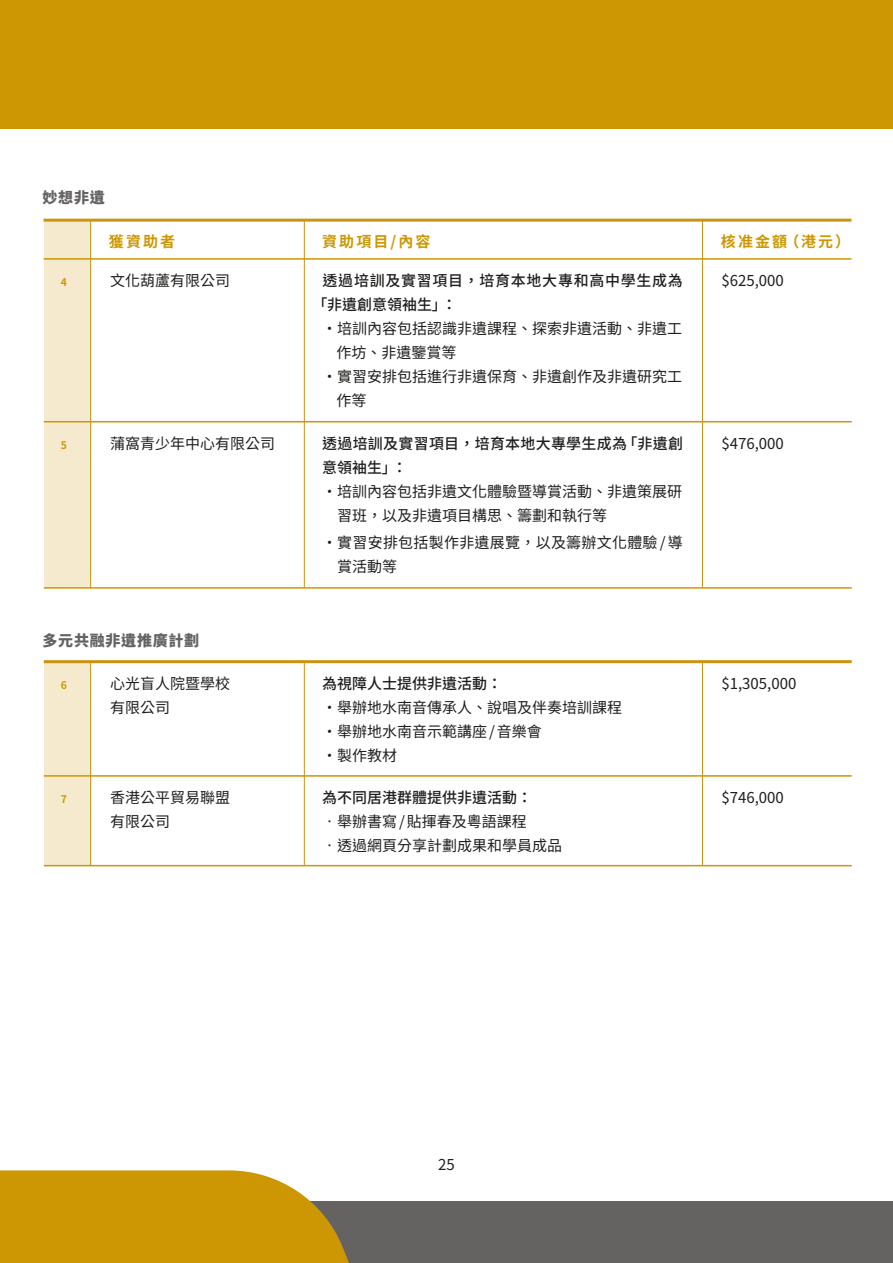
<style>
.page{position:relative;width:893px;height:1263px;background:#fff}
.page>*{position:absolute;margin:0;border:0;box-sizing:border-box;transform-origin:0 0}
.t1{font:15px/24px "Noto Sans CJ Ktc";color:#1d1f1c}
.t2{font:500 15px "Noto Sans CJ Ktc";letter-spacing:.015em;color:#1d1f1c}
.t3{font:15px/24px "Noto Sans CJ Ktc";letter-spacing:.02em;color:#1d1f1c}
.t4{font:500 15px "Noto Sans CJ Ktc";letter-spacing:.045em;color:#1d1f1c}
.t5{font:700 15px "Noto Sans CJ Ktc";letter-spacing:.14em;color:#cd9704}
.t6{font:900 15px "Noto Sans CJ Ktc";letter-spacing:.05em;color:#656362}
.t7{font:700 10.5px "Noto Sans CJ Ktc";color:#cc9706}
.s1{font-weight:500}
</style>
<div class="page">
<div style="left:0;top:0;width:893px;height:128px;background:#cd9704"></div>
<hr style="left:44px;top:219px;width:807px;height:3px;background:#cc9313">
<hr style="left:44px;top:258px;width:807px;height:2px;background:#cd9704">
<hr style="left:44px;top:421px;width:808px;height:1px;background:#cd9704">
<hr style="left:44px;top:587px;width:808px;height:2px;background:#cd9704">
<div style="left:44px;top:220px;width:47px;height:368px;background:#f5eacd"></div>
<hr style="left:304px;top:220px;width:1px;height:368px;background:#cc9313">
<hr style="left:90px;top:220px;width:1px;height:368px;background:#cc9313">
<hr style="left:702px;top:220px;width:1px;height:368px;background:#cc9313">
<hr style="left:44px;top:660px;width:808px;height:3px;background:#cc9313">
<hr style="left:44px;top:775px;width:808px;height:2px;background:#cd9704">
<hr style="left:44px;top:865px;width:808px;height:1px;background:#cd9704">
<div style="left:44px;top:662px;width:47px;height:204px;background:#f5eacd"></div>
<hr style="left:304px;top:662px;width:1px;height:204px;background:#cc9313">
<hr style="left:90px;top:662px;width:1px;height:204px;background:#cc9313">
<hr style="left:702px;top:662px;width:1px;height:204px;background:#cc9313">
<div style="left:0;top:1201px;width:893px;height:62px;background:#646361"></div>
<svg style="left:0;top:1170px;width:349px;height:93px;background:#cd9c17"></svg>
<h3 class="t6" style="left:43px;top:189px;width:64px">妙想非遺</h3>
<p class="t5" style="left:109px;top:233px;width:68px">獲資助者</p>
<p class="t5" style="left:322px;top:233px;width:110px">資助項目/內容</p>
<p class="t5" style="left:721px;top:233px;width:131px">核准金額（港元）</p>
<p class="t7" style="left:61px;top:276px;width:8px">4</p>
<p class="t1" style="left:110px;top:269px;width:121px">文化葫蘆有限公司</p>
<p class="t4" style="left:323px;top:272px;width:362px">透過培訓及實習項目，培育本地大專和高中學生成為</p>
<p class="t2" style="left:312px;top:296px;width:146px">「非遺創意領袖生」：</p>
<p class="t1" style="left:322px;top:317px;width:361px">・培訓內容包括認識非遺課程、探索非遺活動、非遺工</p>
<p class="t1" style="left:336px;top:341px;width:121px">作坊、非遺鑒賞等</p>
<p class="t1" style="left:322px;top:365px;width:361px">・實習安排包括進行非遺保育、非遺創作及非遺研究工</p>
<p class="t1" style="left:336px;top:389px;width:31px">作等</p>
<p class="t7" style="left:61px;top:439px;width:8px">5</p>
<p class="t1" style="left:110px;top:432px;width:166px">蒲窩青少年中心有限公司</p>
<p class="t2" style="left:322px;top:435px;width:362px">透過培訓及實習項目，培育本地大專學生成為「非遺創</p>
<p class="t2" style="left:322px;top:459px;width:86px">意領袖生」：</p>
<p class="t1" style="left:322px;top:480px;width:361px">・培訓內容包括非遺文化體驗暨導賞活動、非遺策展研</p>
<p class="t1" style="left:337px;top:504px;width:271px">習班，以及非遺項目構思、籌劃和執行等</p>
<p class="t3" style="left:337px;top:531px;width:347px;text-indent:-15px">・實習安排包括製作非遺展覽，以及籌辦文化體驗/ 導賞活動等</p>
<p class="t1" style="left:721px;top:269px;width:64px">$625,000</p>
<p class="t1" style="left:721px;top:432px;width:64px">$476,000</p>
<h3 class="t6" style="left:43px;top:632px;width:158px">多元共融非遺推廣計劃</h3>
<p class="t7" style="left:61px;top:679px;width:8px">6</p>
<p class="t1" style="left:110px;top:671px;width:121px">心光盲人院暨學校有限公司</p>
<p class="t1" style="left:322px;top:671px;width:302px"><span class="s1">為視障人士提供非遺活動：<br></span>・舉辦地水南音傳承人、說唱及伴奏培訓課程・舉辦地水南音示範講座/ 音樂會<br>・製作教材</p>
<p class="t1" style="left:721px;top:671px;width:76px">$1,305,000</p>
<p class="t7" style="left:61px;top:793px;width:8px">7</p>
<p class="t1" style="left:110px;top:786px;width:121px">香港公平貿易聯盟有限公司</p>
<p class="t2" style="left:322px;top:789px;width:211px">為不同居港群體提供非遺活動：</p>
<p class="t1" style="left:721px;top:786px;width:64px">$746,000</p>
<p class="t1" style="left:322px;top:810px;width:206px">•舉辦書寫/ 貼揮春及粵語課程</p>
<p class="t1" style="left:322px;top:834px;width:242px">•透過網頁分享計劃成果和學員成品</p>
<p class="t1" style="left:438px;top:1153px;width:18px">25</p>
</div>
